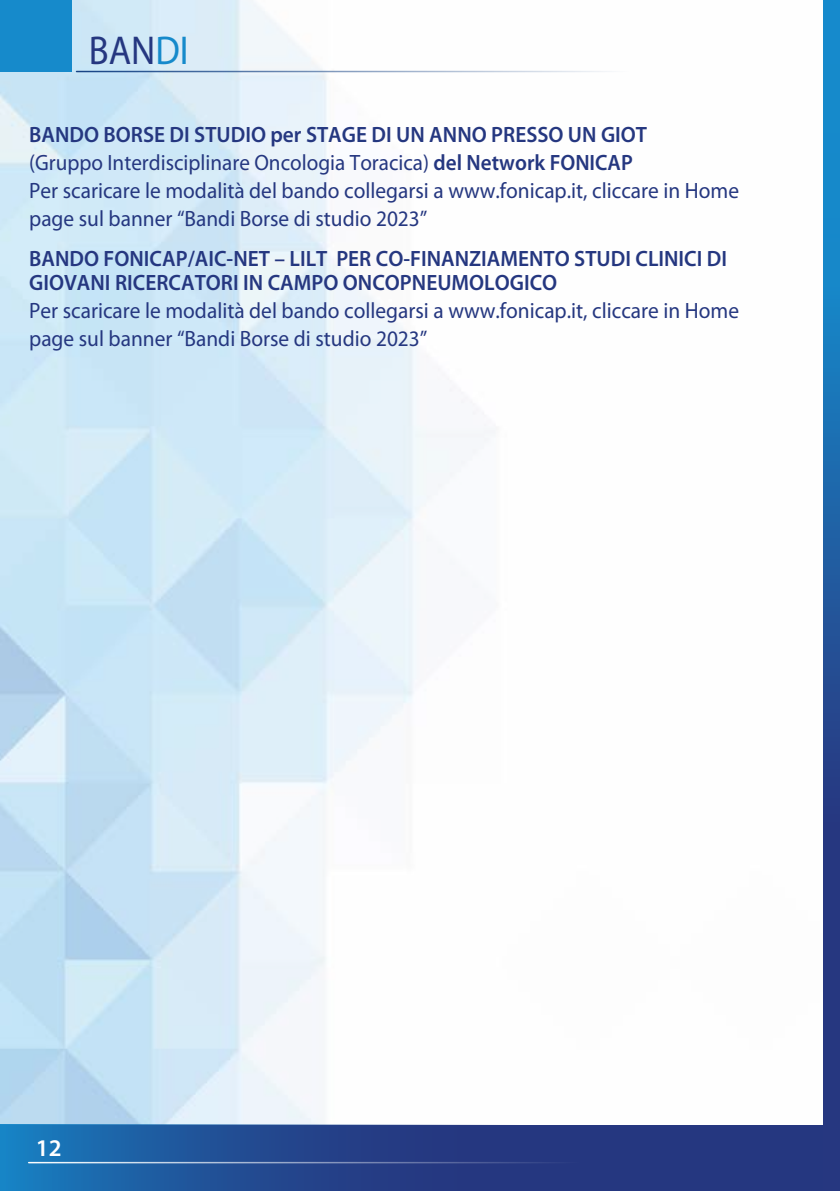
<style>
.page{position:relative;width:840px;height:1191px;background:#fff}
.page>*{position:absolute;margin:0;border:0;box-sizing:border-box;transform-origin:0 0}
.t1{font:40.4px "Myriad Pro";color:#253780;scale:.91 1}
.t2{font:600 24px "Myriad Pro";color:#fff}
.t3{font:22.2px/28px "Myriad Pro";color:#253780;scale:.95 1}
.t4{font:22.2px/28px "Myriad Pro";color:#253780;scale:.96 1}
.t5{font:600 22.2px/24px "Myriad Pro";color:#253780;scale:.96 1}
.s1{color:#168acb}
.s2{font-weight:600}
</style>
<div class="page">
<img style="left:0;top:0;width:840px;height:1191px">
<div style="left:0;top:1126px;width:839px;height:65px;background:#253780"></div>
<div style="left:0;top:0;width:71px;height:71px;background:#168acb"></div>
<hr style="left:76px;top:71px;width:553px;height:1px;background:#fff">
<div style="left:0;top:1124px;width:520px;height:67px;background:linear-gradient(to right,#1977ba,#282973)"></div>
<hr style="left:29px;top:1161px;width:553px;height:2px;background:#fff">
<svg style="left:822px;top:0;width:17px;height:1126px;background:#2c68a8"></svg>
<h1 class="t1" style="left:89px;top:25px;width:111px">BAN<span class="s1">DI</span></h1>
<p class="t3" style="left:29px;top:120px;width:748px"><span class="s2">BANDO BORSE DI STUDIO per STAGE DI UN ANNO PRESSO UN GIOT<br></span>(Gruppo Interdisciplinare Oncologia Toracica) <span class="s2">del Network FONICAP<br></span>Per scaricare le modalità del bando collegarsi a www.fonicap.it, cliccare in Home page sul banner “Bandi Borse di studio 2023”</p>
<p class="t5" style="left:29px;top:246px;width:728px">BANDO FONICAP/AIC-NET – LILT PER CO-FINANZIAMENTO STUDI CLINICI DI<br>GIOVANI RICERCATORI IN CAMPO ONCOPNEUMOLOGICO</p>
<p class="t4" style="left:29px;top:296px;width:740px">Per scaricare le modalità del bando collegarsi a www.fonicap.it, cliccare in Home page sul banner “Bandi Borse di studio 2023”</p>
<p class="t2" style="left:36px;top:1133px;width:27px">12</p>
</div>
